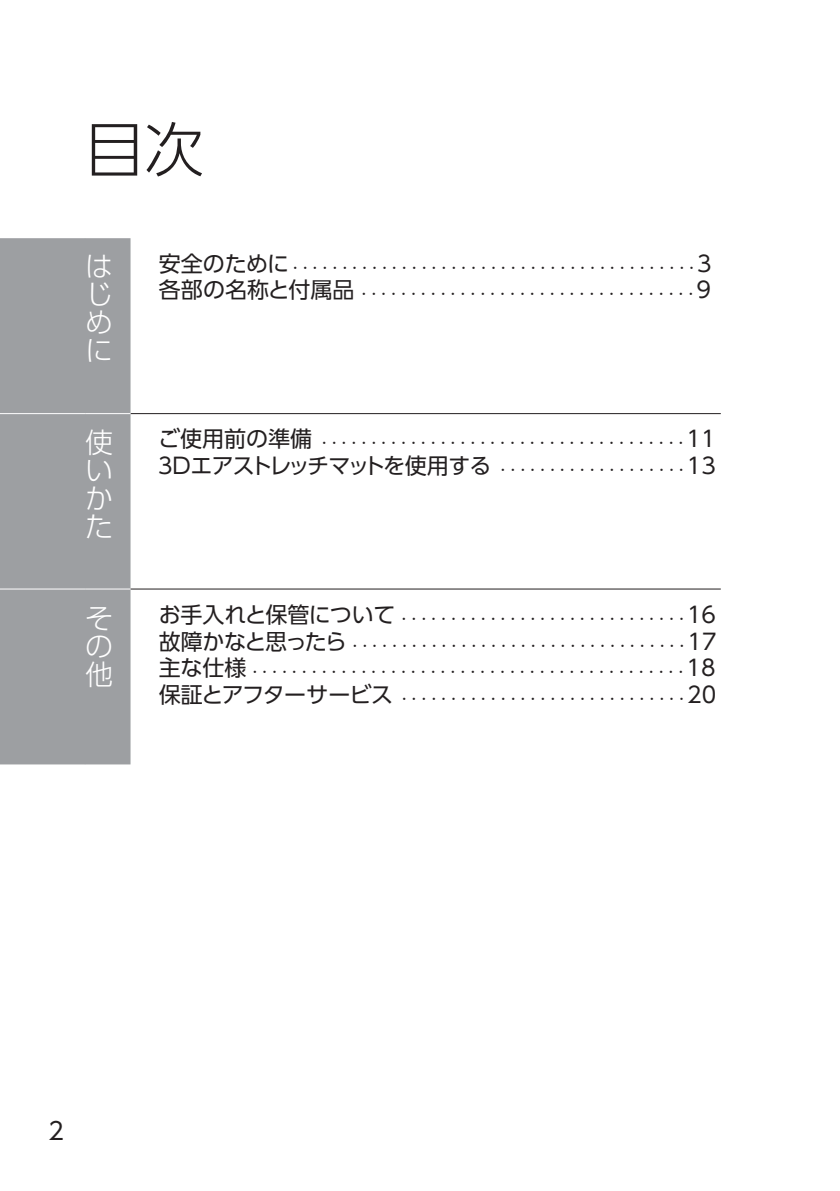
<style>
.page{position:relative;width:840px;height:1191px;background:#fff}
.page>*{position:absolute;margin:0;border:0;box-sizing:border-box;transform-origin:0 0}
.t1{font:300 60px "UD Shin Go Pro";color:#231f20}
.t2{font:300 28px/28px "UD Shin Go Pro";color:#fff;text-align:justify}
.t3{font:24px "UD Shin Go Pro";color:#231f20}
.t4{font:22px "UD Shin Go Pro";letter-spacing:-.04em;color:#231f20}
.t5{font:11px "UD Shin Go Pro";color:#231f20}
.s1{font-size:22px}
.s2{font-size:11px}
</style>
<div class="page">
<div style="left:0;top:238px;width:130px;height:526px;background:#9d9fa2"></div>
<hr style="left:130px;top:413px;width:590px;height:1px;background:#231f20">
<hr style="left:130px;top:588px;width:590px;height:1px;background:#231f20">
<hr style="left:0;top:413px;width:85px;height:1px;background:#fff">
<hr style="left:85px;top:413px;width:45px;height:1px;background:#fff">
<hr style="left:0;top:588px;width:85px;height:1px;background:#fff">
<hr style="left:85px;top:588px;width:45px;height:1px;background:#fff">
<h1 class="t1" style="left:85px;top:101px;width:121px">目次</h1>
<h2 class="t2" style="left:85px;top:251px;width:29px">はじめに</h2>
<h2 class="t2" style="left:85px;top:427px;width:29px">使いかた</h2>
<h2 class="t2" style="left:85px;top:603px;width:29px">その他</h2>
<p class="t5" style="left:159px;top:259px;width:554px"><span class="s1">安全のために</span>・・・・・・・・・・・・・・・・・・・・・・・・・・・・・・・・・・・・・・・・・<span class="s1">3</span></p>
<p class="t5" style="left:159px;top:285px;width:553px"><span class="s1">各部の名称と付属品</span>・・・・・・・・・・・・・・・・・・・・・・・・・・・・・・・・・・<span class="s1">9</span></p>
<p class="t5" style="left:158px;top:434px;width:558px"><span class="s1">ご使用前の準備</span>・・・・・・・・・・・・・・・・・・・・・・・・・・・・・・・・・・・・・<span class="s1">11</span></p>
<h3 class="t4" style="left:158px;top:447px;width:559px">3Dエアストレッチマットを使用する<span class="s2">・・・・・・・・・・・・・・・・・・・</span>13</h3>
<p class="t5" style="left:159px;top:610px;width:558px"><span class="s1">お手入れと保管について</span>・・・・・・・・・・・・・・・・・・・・・・・・・・・・・<span class="s1">16</span></p>
<p class="t5" style="left:159px;top:636px;width:559px"><span class="s1">故障かなと思ったら</span>・・・・・・・・・・・・・・・・・・・・・・・・・・・・・・・・・・<span class="s1">17</span></p>
<p class="t5" style="left:159px;top:663px;width:558px"><span class="s1">主な仕様</span>・・・・・・・・・・・・・・・・・・・・・・・・・・・・・・・・・・・・・・・・・・・・<span class="s1">18</span></p>
<p class="t5" style="left:159px;top:689px;width:558px"><span class="s1">保証とアフターサービス</span>・・・・・・・・・・・・・・・・・・・・・・・・・・・・・<span class="s1">20</span></p>
<h3 class="t3" style="left:48px;top:1111px;width:17px">2</h3>
</div>
